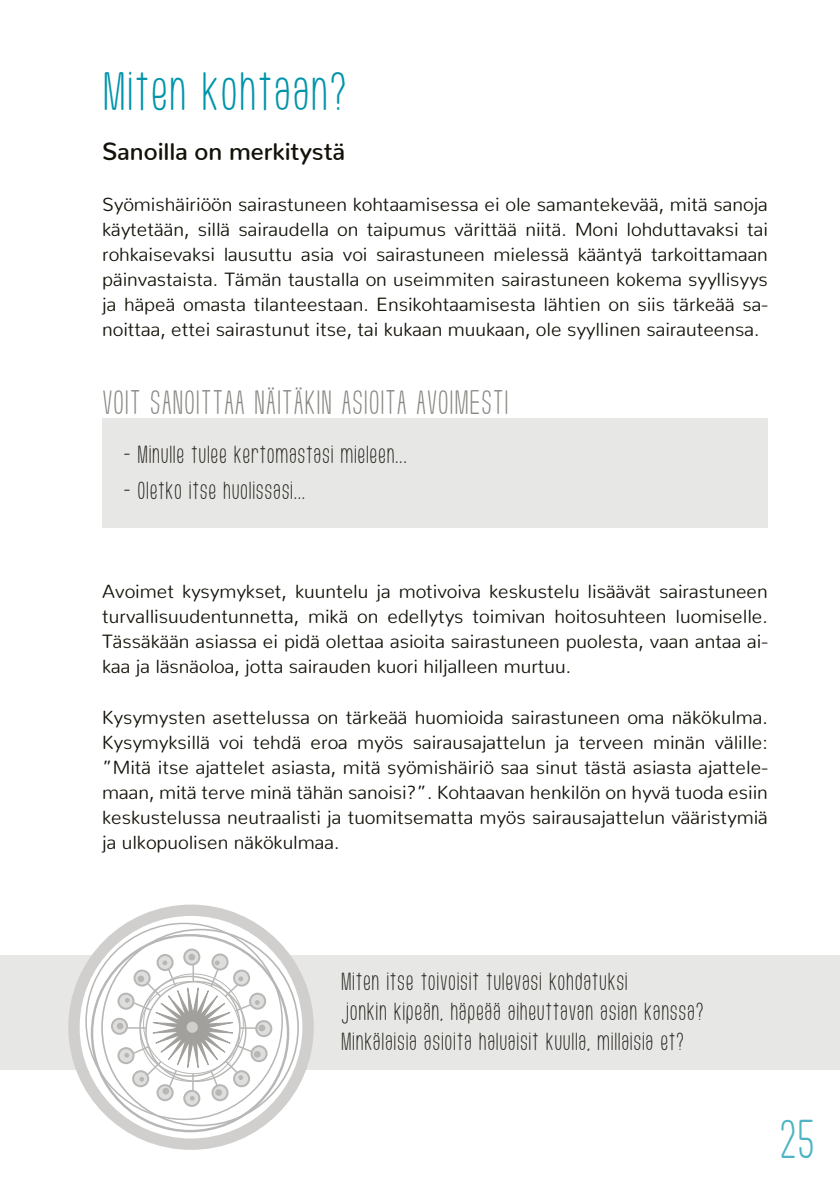
<style>
.page{position:relative;width:840px;height:1191px;background:#fff}
.page>*{position:absolute;margin:0;border:0;box-sizing:border-box;transform-origin:0 0}
.t1{font:48px "Usuazi Hosomozi";color:#0094aa}
.t2{font:48px "Usuazi Hosomozi";color:#4db4c3}
.t3{font:30px "Usuazi Hosomozi";color:#898883}
.t4{font:600 24px "Nunito";color:#131108}
.t5{font:22px/30px "Usuazi Hosomozi";color:#2b2821}
.t6{font:300 19px/25px "Nunito";color:#131108;text-align:justify}
</style>
<div class="page">
<div style="left:102px;top:418px;width:665px;height:109px;background:#e7e7e6"></div>
<div style="left:0;top:955px;width:839px;height:114px;background:#e7e7e6"></div>
<div style="left:68px;top:904px;width:245px;height:245px;background:#d0cfce;border-radius:50%"></div>
<svg style="left:81px;top:917px;width:220px;height:220px;background:#f1f1f1"></svg>
<svg style="left:212px;top:954px;width:15px;height:15px"></svg>
<div style="left:211px;top:953px;width:17px;height:17px;border:2px solid #b8b7b5;border-radius:50%"></div>
<svg style="left:250px;top:993px;width:15px;height:15px"></svg>
<div style="left:249px;top:992px;width:17px;height:17px;border:2px solid #b8b7b5;border-radius:50%"></div>
<div style="left:256px;top:1021px;width:15px;height:15px;background:#dededc;border-radius:50%"></div>
<div style="left:255px;top:1020px;width:17px;height:17px;border:2px solid #b8b7b5;border-radius:50%"></div>
<svg style="left:112px;top:1018px;width:15px;height:15px"></svg>
<div style="left:111px;top:1017px;width:17px;height:17px;border:2px solid #b8b7b5;border-radius:50%"></div>
<svg style="left:118px;top:993px;width:15px;height:15px"></svg>
<div style="left:117px;top:992px;width:17px;height:17px;border:2px solid #b8b7b5;border-radius:50%"></div>
<svg style="left:157px;top:955px;width:15px;height:15px"></svg>
<div style="left:156px;top:954px;width:17px;height:17px;border:2px solid #b8b7b5;border-radius:50%"></div>
<svg style="left:184px;top:949px;width:15px;height:15px"></svg>
<div style="left:183px;top:948px;width:17px;height:17px;border:2px solid #b8b7b5;border-radius:50%"></div>
<div style="left:251px;top:1046px;width:15px;height:15px;background:#dededc;border-radius:50%"></div>
<div style="left:250px;top:1045px;width:17px;height:17px;border:2px solid #b8b7b5;border-radius:50%"></div>
<svg style="left:118px;top:1048px;width:15px;height:15px"></svg>
<div style="left:117px;top:1047px;width:17px;height:17px;border:2px solid #b8b7b5;border-radius:50%"></div>
<div style="left:156px;top:1084px;width:17px;height:17px;border:2px solid #b8b7b5;border-radius:50%"></div>
<div style="left:184px;top:1090px;width:15px;height:15px;background:#dededc;border-radius:50%"></div>
<div style="left:183px;top:1089px;width:17px;height:17px;border:2px solid #b8b7b5;border-radius:50%"></div>
<div style="left:211px;top:1084px;width:17px;height:17px;border:2px solid #b8b7b5;border-radius:50%"></div>
<div style="left:188px;top:953px;width:7px;height:7px;background:#b8b7b5;border-radius:50%"></div>
<div style="left:258px;top:1024px;width:7px;height:7px;background:#b8b7b5;border-radius:50%"></div>
<div style="left:117px;top:1022px;width:6px;height:7px;background:#b8b7b5;border-radius:50%"></div>
<svg style="left:124px;top:960px;width:136px;height:140px"></svg>
<h1 class="t1" style="left:102px;top:67px;width:247px">Miten kohtaan?</h1>
<p class="t4" style="left:102px;top:131px;width:244px">Sanoilla on merkitystä</p>
<p class="t6" style="left:102px;top:189px;width:667px">Syömishäiriöön sairastuneen kohtaamisessa ei ole samantekevää, mitä sanoja käytetään, sillä sairaudella on taipumus värittää niitä. Moni lohduttavaksi tai rohkaisevaksi lausuttu asia voi sairastuneen mielessä kääntyä tarkoittamaan päinvastaista. Tämän taustalla on useimmiten sairastuneen kokema syyllisyys ja häpeä omasta tilanteestaan. Ensikohtaamisesta lähtien on siis tärkeää sa&shy;noittaa, ettei sairastunut itse, tai kukaan muukaan, ole syyllinen sairauteensa.</p>
<h2 class="t3" style="left:102px;top:387px;width:10px">Voit</h2>
<h2 class="t3" style="left:149px;top:387px;width:45px">sanoittaa</h2>
<h2 class="t3" style="left:254px;top:387px;width:98px">näitäkin asioita</h2>
<h2 class="t3" style="left:415px;top:387px;width:75px">avoimesti</h2>
<p class="t5" style="left:123px;top:440px;width:285px">- Minulle tulee kertomastasi mieleen...</p>
<p class="t5" style="left:123px;top:476px;width:184px">- Oletko itse huolissasi...</p>
<p class="t6" style="left:102px;top:577px;width:666px">Avoimet kysymykset, kuuntelu ja motivoiva keskustelu lisäävät sairastuneen turvallisuudentunnetta, mikä on edellytys toimivan hoitosuhteen luomiselle.<br>Tässäkään asiassa ei pidä olettaa asioita sairastuneen puolesta, vaan antaa ai&shy;kaa ja läsnäoloa, jotta sairauden kuori hiljalleen murtuu.</p>
<p class="t6" style="left:102px;top:702px;width:667px">Kysymysten asettelussa on tärkeää huomioida sairastuneen oma näkökulma.<br>Kysymyksillä voi tehdä eroa myös sairausajattelun ja terveen minän välille: ”Mitä itse ajattelet asiasta, mitä syömishäiriö saa sinut tästä asiasta ajattele&shy;maan, mitä terve minä tähän sanoisi?”. Kohtaavan henkilön on hyvä tuoda esiin keskustelussa neutraalisti ja tuomitsematta myös sairausajattelun vääristymiä ja ulkopuolisen näkökulmaa.</p>
<p class="t5" style="left:340px;top:967px;width:364px">Miten itse toivoisit tulevasi kohdatuksi<br>jonkin kipeän, häpeää aiheuttavan asian kanssa?<br>Minkälaisia asioita haluaisit kuulla, millaisia et?</p>
<h1 class="t2" style="left:778px;top:1115px;width:38px">25</h1>
</div>
